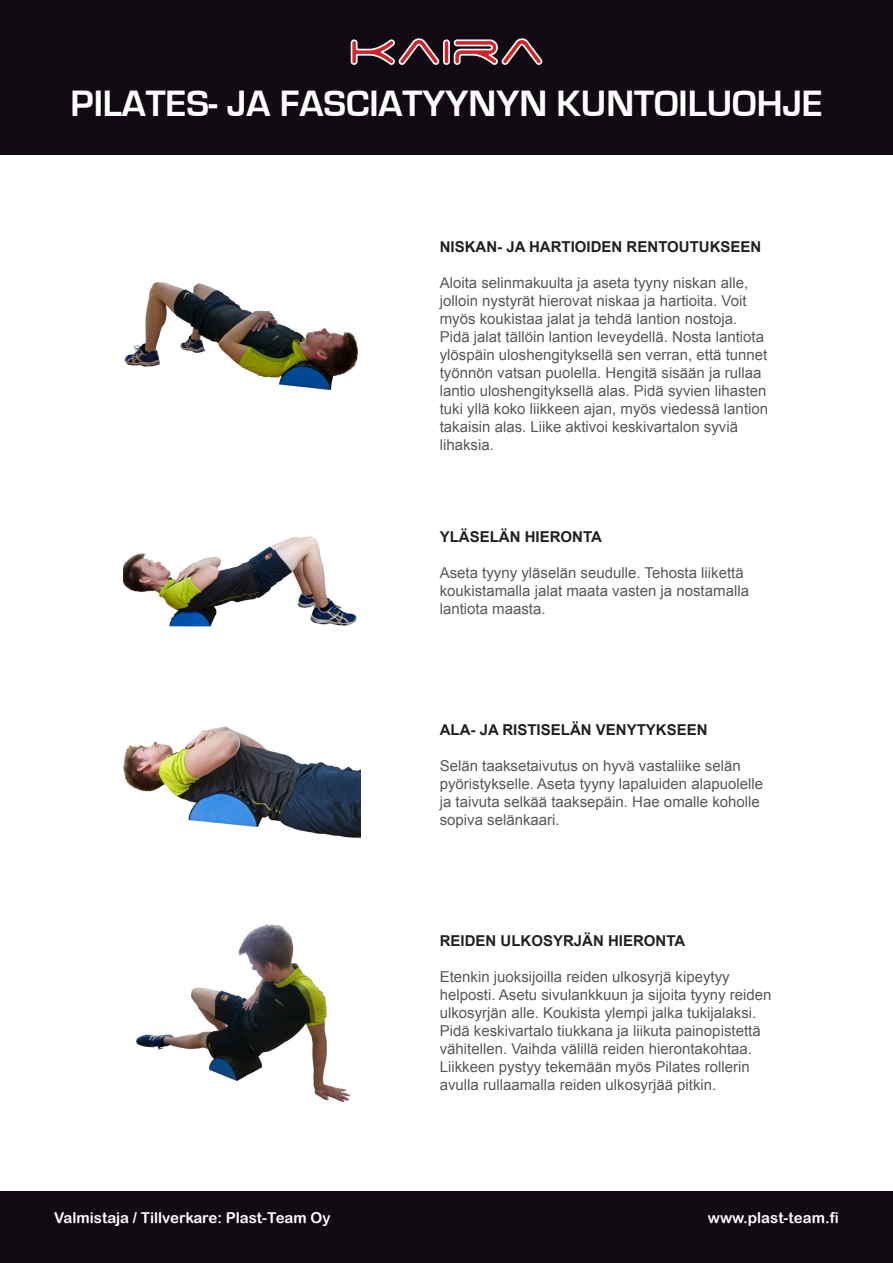
<style>
.page{position:relative;width:893px;height:1263px;background:#fff}
.page>*{position:absolute;margin:0;border:0;box-sizing:border-box;transform-origin:0 0}
.t1{font:700 37.8px "Eurostile";color:#fff}
.t2{font:15px/18px "Arial";color:#57585a}
.t3{font:700 15px "Arial";color:#231f20}
.t4{font:15px "Arial Rounded MT Bold";color:#fff}
</style>
<div class="page">
<div style="left:0;top:0;width:893px;height:155px;background:#120a12"></div>
<svg style="left:350px;top:38px;width:193px;height:27px"></svg>
<div style="left:0;top:1192px;width:893px;height:71px;background:#120a12"></div>
<img style="left:124px;top:282px;width:235px;height:109px">
<img style="left:136px;top:924px;width:214px;height:178px">
<img style="left:123px;top:536px;width:234px;height:91px">
<img style="left:123px;top:726px;width:237px;height:112px">
<p class="t1" style="left:71px;top:83px;width:753px">PILATES- JA FASCIATYYNYN KUNTOILUOHJE</p>
<p class="t3" style="left:440px;top:237px;width:323px">NISKAN- JA HARTIOIDEN RENTOUTUKSEEN</p>
<p class="t2" style="left:440px;top:274px;width:330px">Aloita selinmakuulta ja aseta tyyny niskan alle, jolloin nystyrät hierovat niskaa ja hartioita. Voit myös koukistaa jalat ja tehdä lantion nostoja.<br>Pidä jalat tällöin lantion leveydellä. Nosta lantiota ylöspäin uloshengityksellä sen verran, että tunnet työnnön vatsan puolella. Hengitä sisään ja rullaa lantio uloshengityksellä alas. Pidä syvien lihasten tuki yllä koko liikkeen ajan, myös viedessä lantion takaisin alas. Liike aktivoi keskivartalon syviä lihaksia.</p>
<p class="t3" style="left:440px;top:527px;width:164px">YLÄSELÄN HIERONTA</p>
<p class="t2" style="left:440px;top:564px;width:311px">Aseta tyyny yläselän seudulle. Tehosta liikettä koukistamalla jalat maata vasten ja nostamalla lantiota maasta.</p>
<p class="t3" style="left:440px;top:720px;width:269px">ALA- JA RISTISELÄN VENYTYKSEEN</p>
<p class="t2" style="left:440px;top:757px;width:325px">Selän taaksetaivutus on hyvä vastaliike selän pyöristykselle. Aseta tyyny lapaluiden alapuolelle ja taivuta selkää taaksepäin. Hae omalle koholle sopiva selänkaari.</p>
<p class="t3" style="left:440px;top:931px;width:247px">REIDEN ULKOSYRJÄN HIERONTA</p>
<p class="t2" style="left:440px;top:968px;width:333px">Etenkin juoksijoilla reiden ulkosyrjä kipeytyy helposti. Asetu sivulankkuun ja sijoita tyyny reiden ulkosyrjän alle. Koukista ylempi jalka tukijalaksi.<br>Pidä keskivartalo tiukkana ja liikuta painopistettä vähitellen. Vaihda välillä reiden hierontakohtaa.<br>Liikkeen pystyy tekemään myös Pilates rollerin avulla rullaamalla reiden ulkosyrjää pitkin.</p>
<p class="t4" style="left:54px;top:1209px;width:278px">Valmistaja / Tillverkare: Plast-Team Oy</p>
<p class="t4" style="left:708px;top:1209px;width:133px">www.plast-team.fi</p>
</div>
